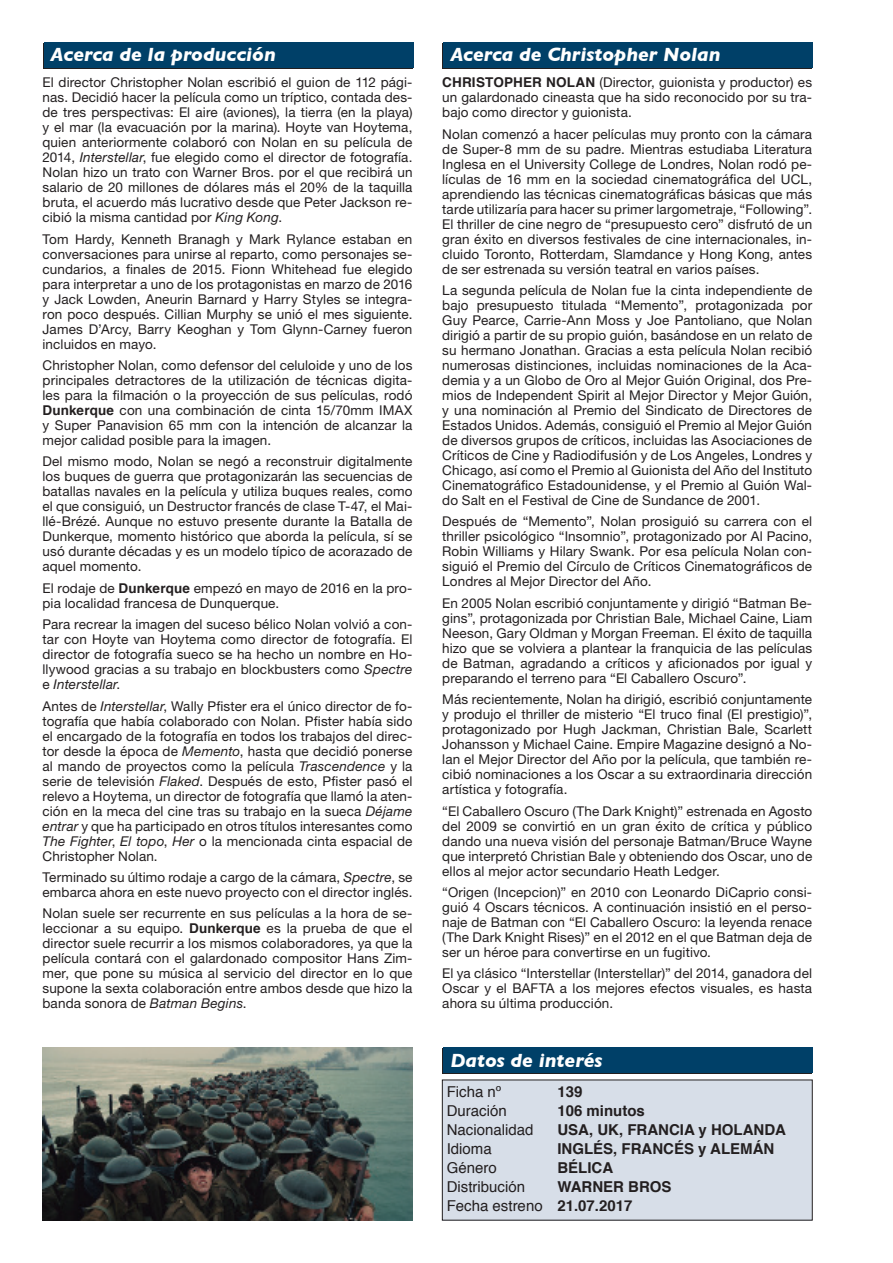
<style>
.page{position:relative;width:893px;height:1263px;background:#fff}
.page>*{position:absolute;margin:0;border:0;box-sizing:border-box;transform-origin:0 0}
.t1{font:italic 700 19.5px "Gill Sans";color:#fff}
.t2{font:15px "Helvetica";color:#231f20}
.t3{font:700 15px "Helvetica";color:#231f20}
.t4{font:13.5px/15px "Helvetica Neue";letter-spacing:.01em;color:#231f20;text-align:justify}
.s1{font-style:italic}
.s2{font-family:"Helvetica";font-weight:700}
.s3{font-weight:700}
</style>
<div class="page">
<div style="left:43px;top:44px;width:369px;height:25px;background:#231f20"></div>
<div style="left:44px;top:43px;width:370px;height:25px;background:#004068"></div>
<div style="left:442px;top:1049px;width:370px;height:25px;background:#231f20"></div>
<div style="left:443px;top:1048px;width:370px;height:25px;background:#004068"></div>
<div style="left:442px;top:1080px;width:370px;height:140px;background:#d7dee8"></div>
<div style="left:442px;top:44px;width:370px;height:25px;background:#231f20"></div>
<div style="left:443px;top:43px;width:370px;height:25px;background:#004068"></div>
<img style="left:43px;top:1048px;width:369px;height:172px">
<p class="t1" style="left:51px;top:43px;width:227px">Acerca de la producción</p>
<p class="t4" style="left:43px;top:75px;width:371px">El director Christopher Nolan escribió el guion de 112 pági&shy;nas. Decidió hacer la película como un tríptico, contada des&shy;de tres perspectivas: El aire (aviones), la tierra (en la playa) y el mar (la evacuación por la marina). Hoyte van Hoytema, quien anteriormente colaboró con Nolan en su película de 2014, <span class="s1">Interstellar</span>, fue elegido como el director de fotografía.<br>Nolan hizo un trato con Warner Bros. por el que recibirá un salario de 20 millones de dólares más el 20% de la taquilla bruta, el acuerdo más lucrativo desde que Peter Jackson re&shy;cibió la misma cantidad por <span class="s1">King Kong</span>.</p>
<p class="t4" style="left:43px;top:231px;width:371px">Tom Hardy, Kenneth Branagh y Mark Rylance estaban en conversaciones para unirse al reparto, como personajes se&shy;cundarios, a finales de 2015. Fionn Whitehead fue elegido para interpretar a uno de los protagonistas en marzo de 2016 y Jack Lowden, Aneurin Barnard y Harry Styles se integra&shy;ron poco después. Cillian Murphy se unió el mes siguiente.<br>James D’Arcy, Barry Keoghan y Tom Glynn-Carney fueron incluidos en mayo.</p>
<p class="t4" style="left:43px;top:357px;width:371px">Christopher Nolan, como defensor del celuloide y uno de los principales detractores de la utilización de técnicas digita&shy;les para la filmación o la proyección de sus películas, rodó <span class="s2">Dunkerque</span> con una combinación de cinta 15/70mm IMAX y Super Panavision 65 mm con la intención de alcanzar la mejor calidad posible para la imagen.</p>
<p class="t4" style="left:43px;top:454px;width:371px">Del mismo modo, Nolan se negó a reconstruir digitalmente los buques de guerra que protagonizarán las secuencias de batallas navales en la película y utiliza buques reales, como el que consiguió, un Destructor francés de clase T-47, el Mai&shy;llé-Brézé. Aunque no estuvo presente durante la Batalla de Dunkerque, momento histórico que aborda la película, sí se usó durante décadas y es un modelo típico de acorazado de aquel momento.</p>
<p class="t4" style="left:43px;top:580px;width:371px">El rodaje de <span class="s2">Dunkerque</span> empezó en mayo de 2016 en la pro&shy;pia localidad francesa de Dunquerque.</p>
<p class="t4" style="left:43px;top:617px;width:371px">Para recrear la imagen del suceso bélico Nolan volvió a con&shy;tar con Hoyte van Hoytema como director de fotografía. El director de fotografía sueco se ha hecho un nombre en Ho&shy;llywood gracias a su trabajo en blockbusters como <span class="s1">Spectre </span>e <span class="s1">Interstellar</span>.</p>
<p class="t4" style="left:43px;top:698px;width:371px">Antes de <span class="s1">Interstellar</span>, Wally Pfister era el único director de fo&shy;tografía que había colaborado con Nolan. Pfister había sido el encargado de la fotografía en todos los trabajos del direc&shy;tor desde la época de <span class="s1">Memento</span>, hasta que decidió ponerse al mando de proyectos como la película <span class="s1">Trascendence</span> y la serie de televisión <span class="s1">Flaked</span>. Después de esto, Pfister pasó el relevo a Hoytema, un director de fotografía que llamó la aten&shy;ción en la meca del cine tras su trabajo en la sueca <span class="s1">Déjame entrar</span> y que ha participado en otros títulos interesantes como <span class="s1">The Fighter</span>, <span class="s1">El topo</span>, <span class="s1">Her</span> o la mencionada cinta espacial de Christopher Nolan.</p>
<p class="t4" style="left:43px;top:869px;width:371px">Terminado su último rodaje a cargo de la cámara, <span class="s1">Spectre</span>, se embarca ahora en este nuevo proyecto con el director inglés.</p>
<p class="t4" style="left:43px;top:906px;width:371px">Nolan suele ser recurrente en sus películas a la hora de se&shy;leccionar a su equipo. <span class="s2">Dunkerque</span> es la prueba de que el director suele recurrir a los mismos colaboradores, ya que la película contará con el galardonado compositor Hans Zim&shy;mer, que pone su música al servicio del director en lo que supone la sexta colaboración entre ambos desde que hizo la banda sonora de <span class="s1">Batman Begins</span>.</p>
<p class="t1" style="left:450px;top:43px;width:272px">Acerca de Christopher Nolan</p>
<p class="t4" style="left:442px;top:75px;width:371px"><span class="s2">CHRISTOPHER NOLAN</span> (Director, guionista y productor) es un galardonado cineasta que ha sido reconocido por su tra&shy;bajo como director y guionista.</p>
<p class="t4" style="left:442px;top:126px;width:371px">Nolan comenzó a hacer películas muy pronto con la cámara de Super-8 mm de su padre. Mientras estudiaba Literatura Inglesa en el University College de Londres, Nolan rodó pe&shy;lículas de 16 mm en la sociedad cinematográfica del UCL, aprendiendo las técnicas cinematográficas básicas que más tarde utilizaría para hacer su primer largometraje, “Following”.<br>El thriller de cine negro de “presupuesto cero” disfrutó de un gran éxito en diversos festivales de cine internacionales, in&shy;cluido Toronto, Rotterdam, Slamdance y Hong Kong, antes de ser estrenada su versión teatral en varios países.</p>
<p class="t4" style="left:442px;top:282px;width:371px">La segunda película de Nolan fue la cinta independiente de bajo presupuesto titulada “Memento”, protagonizada por Guy Pearce, Carrie-Ann Moss y Joe Pantoliano, que Nolan dirigió a partir de su propio guión, basándose en un relato de su hermano Jonathan. Gracias a esta película Nolan recibió numerosas distinciones, incluidas nominaciones de la Aca&shy;demia y a un Globo de Oro al Mejor Guión Original, dos Pre&shy;mios de Independent Spirit al Mejor Director y Mejor Guión, y una nominación al Premio del Sindicato de Directores de Estados Unidos. Además, consiguió el Premio al Mejor Guión de diversos grupos de críticos, incluidas las Asociaciones de Críticos de Cine y Radiodifusión y de Los Angeles, Londres y Chicago, así como el Premio al Guionista del Año del Instituto Cinematográfico Estadounidense, y el Premio al Guión Wal&shy;do Salt en el Festival de Cine de Sundance de 2001.</p>
<p class="t4" style="left:442px;top:514px;width:371px">Después de “Memento”, Nolan prosiguió su carrera con el thriller psicológico “Insomnio”, protagonizado por Al Pacino, Robin Williams y Hilary Swank. Por esa película Nolan con&shy;siguió el Premio del Círculo de Críticos Cinematográficos de Londres al Mejor Director del Año.</p>
<p class="t4" style="left:442px;top:595px;width:371px">En 2005 Nolan escribió conjuntamente y dirigió “Batman Be&shy;gins”, protagonizada por Christian Bale, Michael Caine, Liam Neeson, Gary Oldman y Morgan Freeman. El éxito de taquilla hizo que se volviera a plantear la franquicia de las películas de Batman, agradando a críticos y aficionados por igual y preparando el terreno para “El Caballero Oscuro”.</p>
<p class="t4" style="left:442px;top:692px;width:371px">Más recientemente, Nolan ha dirigió, escribió conjuntamente y produjo el thriller de misterio “El truco final (El prestigio)”, protagonizado por Hugh Jackman, Christian Bale, Scarlett Johansson y Michael Caine. Empire Magazine designó a No&shy;lan el Mejor Director del Año por la película, que también re&shy;cibió nominaciones a los Oscar a su extraordinaria dirección artística y fotografía.</p>
<p class="t4" style="left:442px;top:803px;width:371px">“El Caballero Oscuro (The Dark Knight)” estrenada en Agosto del 2009 se convirtió en un gran éxito de crítica y público dando una nueva visión del personaje Batman/Bruce Wayne que interpretó Christian Bale y obteniendo dos Oscar, uno de ellos al mejor actor secundario Heath Ledger.</p>
<p class="t4" style="left:442px;top:884px;width:371px">“Origen (Incepcion)” en 2010 con Leonardo DiCaprio consi&shy;guió 4 Oscars técnicos. A continuación insistió en el perso&shy;naje de Batman con “El Caballero Oscuro: la leyenda renace (The Dark Knight Rises)” en el 2012 en el que Batman deja de ser un héroe para convertirse en un fugitivo.</p>
<p class="t4" style="left:442px;top:966px;width:371px">El ya clásico “Interstellar (Interstellar)” del 2014, ganadora del Oscar y el BAFTA a los mejores efectos visuales, es hasta ahora su última producción.</p>
<p class="t1" style="left:450px;top:1048px;width:154px">Datos de interés</p>
<p class="t2" style="left:447px;top:1080px;width:56px">Ficha nº</p>
<p class="t3" style="left:557px;top:1079px;width:27px">139</p>
<p class="t2" style="left:447px;top:1099px;width:62px">Duración</p>
<p class="t3" style="left:557px;top:1098px;width:89px">106 minutos</p>
<p class="t2" style="left:447px;top:1118px;width:88px">Nacionalidad</p>
<p class="t3" style="left:557px;top:1117px;width:230px">USA, UK, FRANCIA y HOLANDA</p>
<p class="t2" style="left:447px;top:1137px;width:47px">Idioma</p>
<p class="t3" style="left:557px;top:1136px;width:218px">INGLÉS, FRANCÉS y ALEMÁN</p>
<p class="t2" style="left:447px;top:1156px;width:52px">Género</p>
<p class="t3" style="left:557px;top:1155px;width:57px">BÉLICA</p>
<p class="t2" style="left:447px;top:1175px;width:80px">Distribución</p>
<p class="t3" style="left:557px;top:1174px;width:116px">WARNER BROS</p>
<p class="t2" style="left:447px;top:1194px;width:187px">Fecha estreno <span class="s3">21.07.2017</span></p>
</div>
